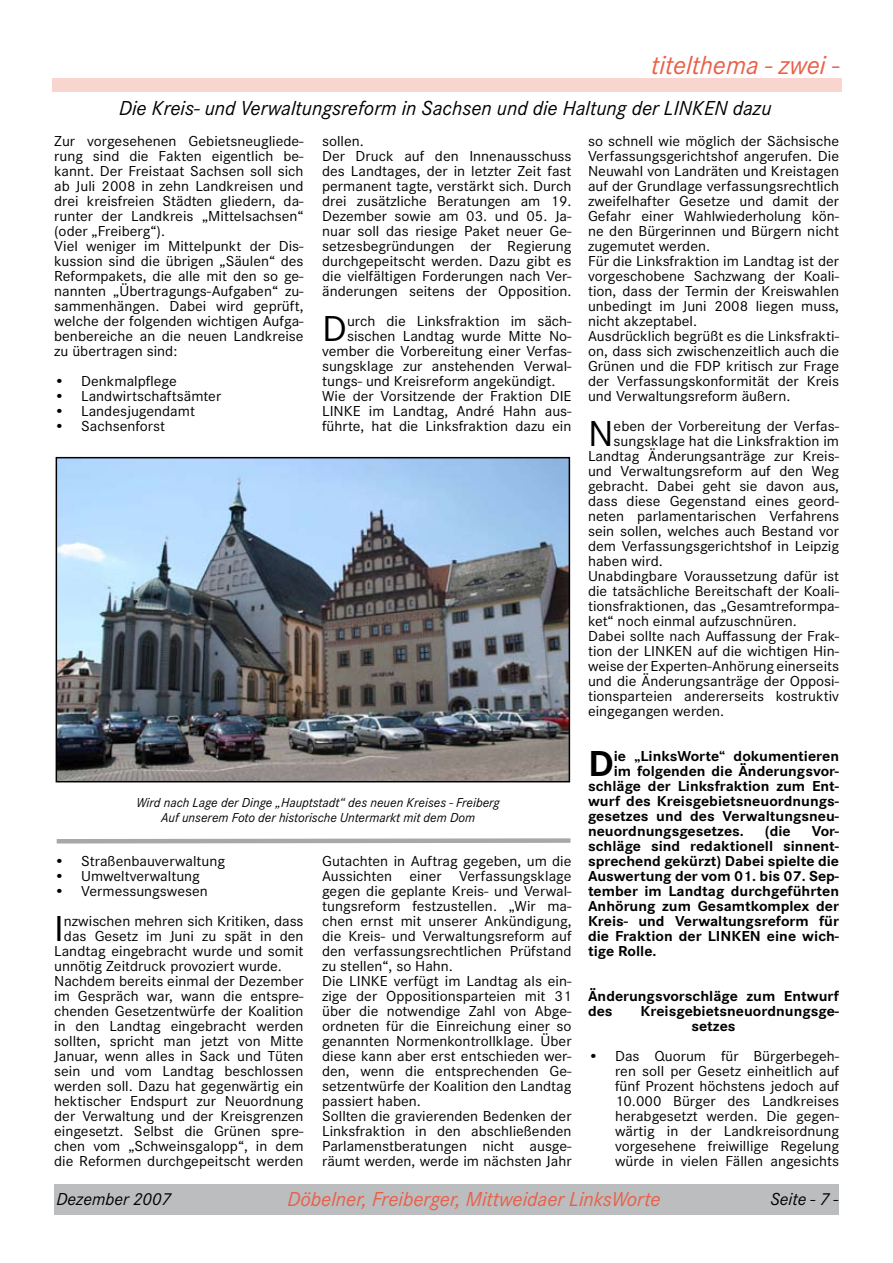
<style>
.page{position:relative;width:893px;height:1263px;background:#fff}
.page>*{position:absolute;margin:0;border:0;box-sizing:border-box;transform-origin:0 0}
.t1{font:37.5px "Corporate S";color:#000;scale:1.06 1}
.t2{font:700 37.5px "Corporate S";color:#000;scale:1.06 1}
.t3{font:italic 27px "Corporate S";color:#e95f47}
.t4{font:italic 21px "Corporate S";color:#000}
.t5{font:italic 21px "Corporate S";color:#e95f47}
.t6{font:italic 18px "Corporate S";color:#000}
.t7{font:15px/15px "Corporate S";color:#000;scale:1.06 1}
.t8{font:700 15px/15px "Corporate S";color:#000;scale:1.06 1}
.t9{font:italic 13.5px/15px "Corporate S";color:#000;text-align:center}
</style>
<div class="page">
<div style="left:52px;top:78px;width:789px;height:14px;background:#f9d5cf"></div>
<div style="left:54px;top:1184px;width:785px;height:31px;background:#bcbdbf"></div>
<img style="left:59px;top:460px;width:508px;height:319px">
<div style="left:56px;top:457px;width:514px;height:325px;border:2px solid #000"></div>
<svg style="left:56px;top:838px;width:515px;height:6px;background:#bcbdbf"></svg>
<h2 class="t3" style="left:651px;top:50px;width:189px">titelthema - zwei -</h2>
<h3 class="t4" style="left:119px;top:96px;width:654px">Die Kreis- und Verwaltungsreform in Sachsen und die Haltung der LINKEN dazu</h3>
<p class="t7" style="left:54px;top:134px;width:237px">Zur vorgesehenen Gebietsneugliede&shy;rung sind die Fakten eigentlich be&shy;kannt. Der Freistaat Sachsen soll sich ab Juli 2008 in zehn Landkreisen und drei kreisfreien Städten gliedern, da&shy;runter der Landkreis „Mittelsachsen“ (oder „Freiberg“).<br>Viel weniger im Mittelpunkt der Dis&shy;kussion sind die übrigen „Säulen“ des Reformpakets, die alle mit den so ge&shy;nannten „Übertragungs-Aufgaben“ zu&shy;sammenhängen. Dabei wird geprüft, welche der folgenden wichtigen Aufga&shy;benbereiche an die neuen Landkreise zu übertragen sind:</p>
<p class="t7" style="left:54px;top:374px;width:117px">• Denkmalpflege</p>
<p class="t7" style="left:54px;top:389px;width:159px">• Landwirtschaftsämter</p>
<p class="t7" style="left:54px;top:404px;width:134px">• Landesjugendamt</p>
<p class="t7" style="left:54px;top:419px;width:106px">• Sachsenforst</p>
<p class="t7" style="left:588px;top:134px;width:238px">so schnell wie möglich der Sächsische Verfassungsgerichtshof angerufen. Die Neuwahl von Landräten und Kreistagen auf der Grundlage verfassungsrechtlich zweifelhafter Gesetze und damit der Gefahr einer Wahlwiederholung kön&shy;ne den Bürgerinnen und Bürgern nicht zugemutet werden.<br>Für die Linksfraktion im Landtag ist der vorgeschobene Sachzwang der Koali&shy;tion, dass der Termin der Kreiswahlen unbedingt im Juni 2008 liegen muss, nicht akzeptabel.<br>Ausdrücklich begrüßt es die Linksfrakti&shy;on, dass sich zwischenzeitlich auch die Grünen und die FDP kritisch zur Frage der Verfassungskonformität der Kreis und Verwaltungsreform äußern.</p>
<h1 class="t1" style="left:588px;top:412px;width:26px">N</h1>
<p class="t7" style="left:614px;top:419px;width:214px">eben der Vorbereitung der Verfas-</p>
<p class="t7" style="left:322px;top:134px;width:237px">sollen.<br>Der Druck auf den Innenausschuss des Landtages, der in letzter Zeit fast permanent tagte, verstärkt sich. Durch drei zusätzliche Beratungen am 19.<br>Dezember sowie am 03. und 05. Ja&shy;nuar soll das riesige Paket neuer Ge&shy;setzesbegründungen der Regierung durchgepeitscht werden. Dazu gibt es die vielfältigen Forderungen nach Ver&shy;änderungen seitens der Opposition.</p>
<h1 class="t1" style="left:322px;top:307px;width:25px">D</h1>
<p class="t7" style="left:347px;top:314px;width:213px">urch die Linksfraktion im säch-</p>
<p class="t7" style="left:347px;top:329px;width:213px">sischen Landtag wurde Mitte No-</p>
<p class="t7" style="left:322px;top:344px;width:237px">vember die Vorbereitung einer Verfas-</p>
<p class="t7" style="left:322px;top:359px;width:237px">sungsklage zur anstehenden Verwal-</p>
<p class="t7" style="left:322px;top:374px;width:222px">tungs- und Kreisreform angekündigt.</p>
<p class="t7" style="left:322px;top:389px;width:237px">Wie der Vorsitzende der Fraktion DIE</p>
<p class="t7" style="left:322px;top:404px;width:237px">LINKE im Landtag, André Hahn aus-</p>
<p class="t7" style="left:322px;top:419px;width:237px">führte, hat die Linksfraktion dazu ein</p>
<p class="t7" style="left:614px;top:434px;width:214px">sungsklage hat die Linksfraktion im</p>
<p class="t7" style="left:588px;top:449px;width:238px">Landtag Änderungsanträge zur Kreis-</p>
<p class="t7" style="left:588px;top:464px;width:238px">und Verwaltungsreform auf den Weg</p>
<p class="t7" style="left:588px;top:479px;width:238px">gebracht. Dabei geht sie davon aus,</p>
<p class="t7" style="left:588px;top:494px;width:238px">dass diese Gegenstand eines geord-</p>
<p class="t7" style="left:588px;top:509px;width:238px">neten parlamentarischen Verfahrens</p>
<p class="t7" style="left:588px;top:524px;width:238px">sein sollen, welches auch Bestand vor</p>
<p class="t7" style="left:588px;top:539px;width:238px">dem Verfassungsgerichtshof in Leipzig</p>
<p class="t7" style="left:588px;top:554px;width:72px">haben wird.</p>
<p class="t7" style="left:588px;top:569px;width:238px">Unabdingbare Voraussetzung dafür ist</p>
<p class="t7" style="left:588px;top:584px;width:238px">die tatsächliche Bereitschaft der Koali-</p>
<p class="t7" style="left:588px;top:599px;width:238px">tionsfraktionen, das „Gesamtreformpa-</p>
<p class="t7" style="left:588px;top:614px;width:199px">ket“ noch einmal aufzuschnüren.</p>
<p class="t7" style="left:588px;top:629px;width:238px">Dabei sollte nach Auffassung der Frak-</p>
<p class="t7" style="left:588px;top:644px;width:238px">tion der LINKEN auf die wichtigen Hin-</p>
<p class="t7" style="left:588px;top:659px;width:238px">weise der Experten-Anhörung einerseits</p>
<p class="t7" style="left:588px;top:674px;width:238px">und die Änderungsanträge der Opposi-</p>
<p class="t7" style="left:588px;top:689px;width:238px">tionsparteien andererseits kostruktiv</p>
<p class="t7" style="left:588px;top:704px;width:130px">eingegangen werden.</p>
<h1 class="t2" style="left:588px;top:742px;width:26px">D</h1>
<p class="t8" style="left:614px;top:749px;width:214px">ie „LinksWorte“ dokumentieren</p>
<p class="t8" style="left:614px;top:764px;width:214px">im folgenden die Änderungsvor-</p>
<p class="t8" style="left:588px;top:779px;width:238px">schläge der Linksfraktion zum Ent-</p>
<p class="t8" style="left:588px;top:794px;width:238px">wurf des Kreisgebietsneuordnungs-</p>
<p class="t8" style="left:588px;top:809px;width:238px">gesetzes und des Verwaltungsneu-</p>
<p class="t8" style="left:588px;top:824px;width:149px">neuordnungsgesetzes.</p>
<p class="t8" style="left:765px;top:824px;width:26px">(die</p>
<p class="t9" style="left:137px;top:795px;width:365px">Wird nach Lage der Dinge „Hauptstadt“ des neuen Kreises - Freiberg<br>Auf unserem Foto der historische Untermarkt mit dem Dom</p>
<p class="t8" style="left:588px;top:824px;width:238px;text-align:justify;text-indent:224px">Vor&shy;schläge sind redaktionell sinnent&shy;sprechend gekürzt) Dabei spielte die Auswertung der vom 01. bis 07. Sep&shy;tember im Landtag durchgeführten Anhörung zum Gesamtkomplex der Kreis- und Verwaltungsreform für die Fraktion der LINKEN eine wich&shy;tige Rolle.</p>
<p class="t8" style="left:588px;top:989px;width:238px">Änderungsvorschläge zum Entwurf des</p>
<p class="t7" style="left:322px;top:854px;width:237px">Gutachten in Auftrag gegeben, um die Aussichten einer Verfassungsklage gegen die geplante Kreis- und Verwal&shy;tungsreform festzustellen. „Wir ma&shy;chen ernst mit unserer Ankündigung, die Kreis- und Verwaltungsreform auf den verfassungsrechtlichen Prüfstand zu stellen“, so Hahn.<br>Die LINKE verfügt im Landtag als ein&shy;zige der Oppositionsparteien mit 31 über die notwendige Zahl von Abge&shy;ordneten für die Einreichung einer so genannten Normenkontrollklage. Über diese kann aber erst entschieden wer&shy;den, wenn die entsprechenden Ge&shy;setzentwürfe der Koalition den Landtag passiert haben.<br>Sollten die gravierenden Bedenken der Linksfraktion in den abschließenden Parlamenstberatungen nicht ausge&shy;räumt werden, werde im nächsten Jahr</p>
<p class="t7" style="left:54px;top:854px;width:163px">• Straßenbauverwaltung</p>
<p class="t7" style="left:54px;top:869px;width:139px">• Umweltverwaltung</p>
<p class="t7" style="left:54px;top:884px;width:146px">• Vermessungswesen</p>
<h1 class="t1" style="left:54px;top:907px;width:11px">I</h1>
<p class="t7" style="left:64px;top:914px;width:228px">nzwischen mehren sich Kritiken, dass</p>
<p class="t7" style="left:64px;top:929px;width:228px">das Gesetz im Juni zu spät in den</p>
<p class="t7" style="left:54px;top:944px;width:237px">Landtag eingebracht wurde und somit</p>
<p class="t7" style="left:54px;top:959px;width:216px">unnötig Zeitdruck provoziert wurde.</p>
<p class="t7" style="left:54px;top:974px;width:237px">Nachdem bereits einmal der Dezember</p>
<p class="t7" style="left:54px;top:989px;width:237px">im Gespräch war, wann die entspre-</p>
<p class="t7" style="left:54px;top:1004px;width:237px">chenden Gesetzentwürfe der Koalition</p>
<p class="t7" style="left:54px;top:1019px;width:237px">in den Landtag eingebracht werden</p>
<p class="t7" style="left:54px;top:1034px;width:237px">sollten, spricht man jetzt von Mitte</p>
<p class="t7" style="left:54px;top:1049px;width:237px">Januar, wenn alles in Sack und Tüten</p>
<p class="t7" style="left:54px;top:1064px;width:237px">sein und vom Landtag beschlossen</p>
<p class="t7" style="left:54px;top:1079px;width:237px">werden soll. Dazu hat gegenwärtig ein</p>
<p class="t7" style="left:54px;top:1094px;width:237px">hektischer Endspurt zur Neuordnung</p>
<p class="t7" style="left:54px;top:1109px;width:237px">der Verwaltung und der Kreisgrenzen</p>
<p class="t7" style="left:54px;top:1124px;width:237px">eingesetzt. Selbst die Grünen spre-</p>
<p class="t7" style="left:54px;top:1139px;width:237px">chen vom „Schweinsgalopp“, in dem</p>
<p class="t7" style="left:54px;top:1154px;width:237px">die Reformen durchgepeitscht werden</p>
<h3 class="t5" style="left:287px;top:1187px;width:375px">Döbelner, Freiberger, Mittweidaer LinksWorte</h3>
<p class="t8" style="left:691px;top:1004px;width:141px;text-indent:-51px">Kreisgebietsneuordnungsge&shy;setzes</p>
<p class="t7" style="left:615px;top:1049px;width:213px;text-align:justify;text-indent:-27px">• Das Quorum für Bürgerbegeh&shy;ren soll per Gesetz einheitlich auf fünf Prozent höchstens jedoch auf 10.000 Bürger des Landkreises herabgesetzt werden. Die gegen&shy;wärtig in der Landkreisordnung vorgesehene freiwillige Regelung würde in vielen Fällen angesichts</p>
<p class="t6" style="left:56px;top:1189px;width:116px">Dezember 2007</p>
<p class="t6" style="left:770px;top:1189px;width:69px">Seite - 7 -</p>
</div>
